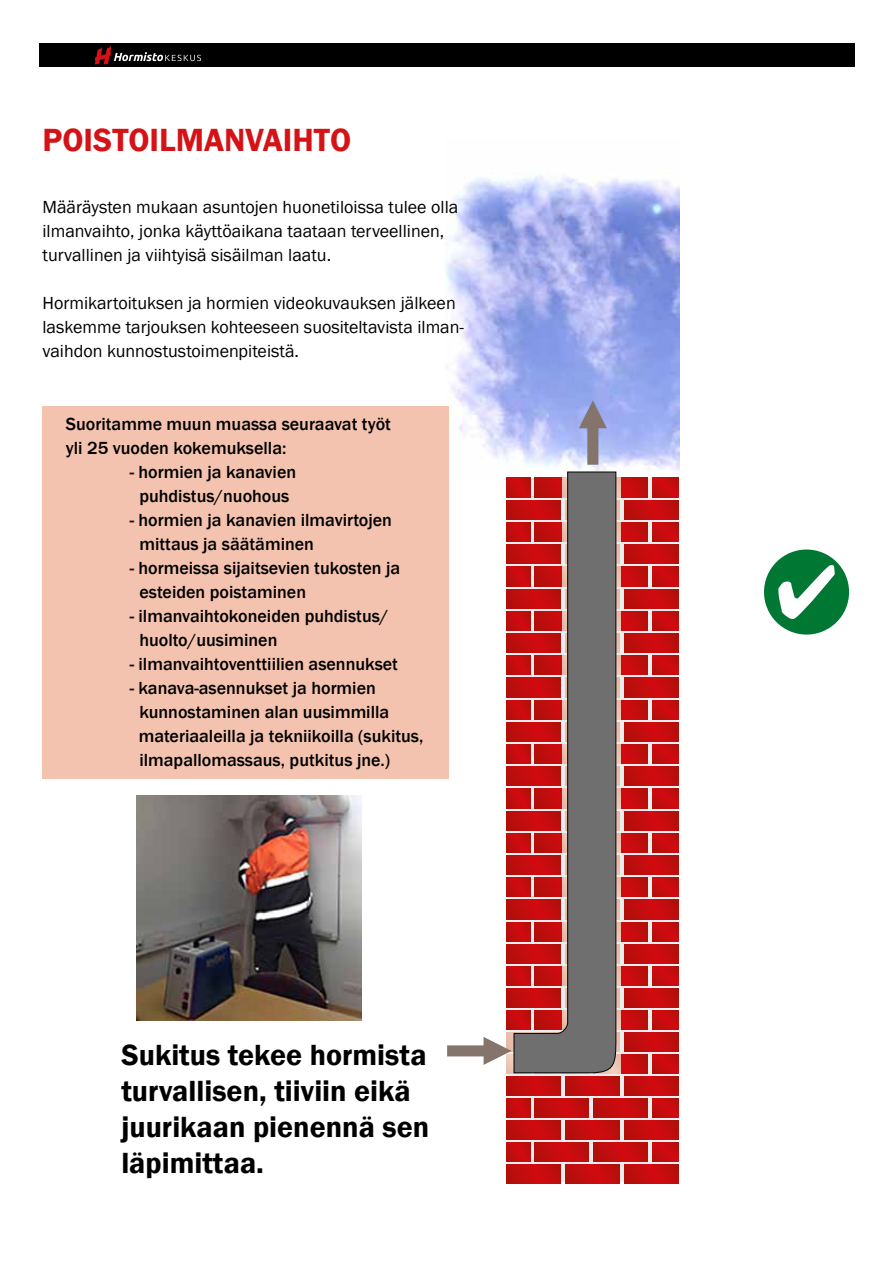
<style>
.page{position:relative;width:893px;height:1263px;background:#fff}
.page>*{position:absolute;margin:0;border:0;box-sizing:border-box;transform-origin:0 0}
.t1{font:600 33px "Franklin Gothic";color:#d51317}
.t2{font:600 30px/36px "Franklin Gothic";color:#000}
.t3{font:500 18px/24px "Franklin Gothic";color:#000}
.t4{font:18px/24px "Franklin Gothic";color:#000}
</style>
<div class="page">
<img style="left:445px;top:175px;width:234px;height:303px">
<div style="left:43px;top:406px;width:406px;height:372px;background:#f4c3af"></div>
<div style="left:764px;top:549px;width:85px;height:85px;background:#007732;border-radius:50%"></div>
<svg style="left:778px;top:565px;width:57px;height:54px"></svg>
<div style="left:39px;top:43px;width:816px;height:24px;background:#000"></div>
<svg style="left:95px;top:45px;width:106px;height:19px"></svg>
<svg style="left:509px;top:478px;width:167px;height:703px;background:#e5cbcb"></svg>
<svg style="left:652px;top:478px;width:26px;height:19px"></svg>
<svg style="left:621px;top:478px;width:27px;height:19px"></svg>
<div style="left:506px;top:478px;width:24px;height:19px;background:#bf0d0d"></div>
<svg style="left:624px;top:500px;width:54px;height:19px"></svg>
<div style="left:507px;top:500px;width:54px;height:19px;background:#b70e0c"></div>
<svg style="left:652px;top:522px;width:26px;height:20px"></svg>
<svg style="left:621px;top:522px;width:27px;height:20px"></svg>
<div style="left:506px;top:522px;width:24px;height:20px;background:linear-gradient(to bottom,#c90c0f,#b50f0b)"></div>
<svg style="left:624px;top:545px;width:54px;height:19px"></svg>
<div style="left:507px;top:545px;width:54px;height:19px;background:#b60e0b"></div>
<svg style="left:652px;top:567px;width:26px;height:19px"></svg>
<svg style="left:621px;top:567px;width:27px;height:19px"></svg>
<div style="left:506px;top:567px;width:24px;height:19px;background:#be0d0d"></div>
<svg style="left:624px;top:589px;width:54px;height:19px"></svg>
<div style="left:507px;top:589px;width:54px;height:19px;background:#b70e0c"></div>
<svg style="left:652px;top:611px;width:26px;height:19px"></svg>
<svg style="left:621px;top:611px;width:27px;height:19px"></svg>
<div style="left:506px;top:611px;width:24px;height:19px;background:#bf0d0d"></div>
<svg style="left:624px;top:633px;width:54px;height:20px"></svg>
<div style="left:507px;top:633px;width:54px;height:20px;background:#b70e0c"></div>
<svg style="left:652px;top:656px;width:26px;height:19px"></svg>
<svg style="left:621px;top:656px;width:27px;height:19px"></svg>
<div style="left:506px;top:656px;width:24px;height:19px;background:#be0d0d"></div>
<svg style="left:624px;top:678px;width:54px;height:19px"></svg>
<div style="left:507px;top:678px;width:54px;height:19px;background:#b60e0b"></div>
<svg style="left:652px;top:700px;width:26px;height:19px"></svg>
<svg style="left:621px;top:700px;width:27px;height:19px"></svg>
<div style="left:506px;top:700px;width:24px;height:19px;background:#bf0d0d"></div>
<svg style="left:624px;top:722px;width:54px;height:19px"></svg>
<div style="left:507px;top:722px;width:54px;height:19px;background:#b70e0c"></div>
<svg style="left:652px;top:744px;width:26px;height:20px"></svg>
<svg style="left:621px;top:744px;width:27px;height:20px"></svg>
<div style="left:506px;top:744px;width:24px;height:20px;background:linear-gradient(to bottom,#c90c0f,#b50f0b)"></div>
<svg style="left:624px;top:767px;width:54px;height:19px"></svg>
<div style="left:507px;top:767px;width:54px;height:19px;background:#b60e0b"></div>
<svg style="left:652px;top:789px;width:26px;height:19px"></svg>
<svg style="left:621px;top:789px;width:27px;height:19px"></svg>
<div style="left:506px;top:789px;width:24px;height:19px;background:#be0d0d"></div>
<svg style="left:624px;top:811px;width:54px;height:19px"></svg>
<div style="left:507px;top:811px;width:54px;height:19px;background:#b70e0c"></div>
<svg style="left:652px;top:833px;width:26px;height:19px"></svg>
<svg style="left:621px;top:833px;width:27px;height:19px"></svg>
<div style="left:506px;top:833px;width:24px;height:19px;background:#bf0d0d"></div>
<svg style="left:624px;top:855px;width:54px;height:20px"></svg>
<div style="left:507px;top:855px;width:54px;height:20px;background:#b70e0c"></div>
<svg style="left:652px;top:878px;width:26px;height:19px"></svg>
<svg style="left:621px;top:878px;width:27px;height:19px"></svg>
<div style="left:506px;top:878px;width:24px;height:19px;background:#be0d0d"></div>
<svg style="left:624px;top:900px;width:54px;height:19px"></svg>
<div style="left:507px;top:900px;width:54px;height:19px;background:#b60e0b"></div>
<svg style="left:652px;top:922px;width:26px;height:19px"></svg>
<svg style="left:621px;top:922px;width:27px;height:19px"></svg>
<div style="left:506px;top:922px;width:24px;height:19px;background:#bf0d0d"></div>
<svg style="left:624px;top:944px;width:54px;height:19px"></svg>
<div style="left:507px;top:944px;width:54px;height:19px;background:#b70e0c"></div>
<svg style="left:652px;top:966px;width:26px;height:20px"></svg>
<svg style="left:621px;top:966px;width:27px;height:20px"></svg>
<div style="left:506px;top:966px;width:24px;height:20px;background:linear-gradient(to bottom,#c90c0f,#b50f0b)"></div>
<svg style="left:624px;top:989px;width:54px;height:19px"></svg>
<div style="left:507px;top:989px;width:54px;height:19px;background:#b60e0b"></div>
<svg style="left:652px;top:1010px;width:26px;height:20px"></svg>
<svg style="left:621px;top:1010px;width:27px;height:20px"></svg>
<div style="left:506px;top:1010px;width:24px;height:20px;background:linear-gradient(to bottom,#c90c0f,#b50f0b)"></div>
<svg style="left:624px;top:1032px;width:54px;height:20px"></svg>
<svg style="left:652px;top:1054px;width:26px;height:20px"></svg>
<svg style="left:621px;top:1054px;width:27px;height:20px"></svg>
<svg style="left:624px;top:1076px;width:54px;height:20px"></svg>
<svg style="left:565px;top:1076px;width:55px;height:20px"></svg>
<svg style="left:507px;top:1076px;width:54px;height:20px"></svg>
<svg style="left:652px;top:1098px;width:26px;height:20px"></svg>
<svg style="left:593px;top:1098px;width:55px;height:20px"></svg>
<svg style="left:535px;top:1098px;width:54px;height:20px"></svg>
<svg style="left:506px;top:1098px;width:24px;height:20px"></svg>
<svg style="left:624px;top:1120px;width:54px;height:20px"></svg>
<svg style="left:565px;top:1120px;width:55px;height:20px"></svg>
<svg style="left:507px;top:1120px;width:54px;height:20px"></svg>
<svg style="left:652px;top:1142px;width:26px;height:20px"></svg>
<svg style="left:593px;top:1142px;width:55px;height:20px"></svg>
<svg style="left:535px;top:1142px;width:54px;height:20px"></svg>
<svg style="left:506px;top:1142px;width:24px;height:20px"></svg>
<svg style="left:624px;top:1164px;width:54px;height:20px"></svg>
<svg style="left:565px;top:1164px;width:55px;height:20px"></svg>
<svg style="left:507px;top:1164px;width:54px;height:20px"></svg>
<svg style="left:507px;top:1032px;width:7px;height:20px"></svg>
<div style="left:535px;top:1054px;width:29px;height:20px;background:#9f8478"></div>
<div style="left:506px;top:1054px;width:24px;height:20px;background:linear-gradient(to bottom,#f4d5c7,#eabeac)"></div>
<svg style="left:616px;top:478px;width:5px;height:19px"></svg>
<svg style="left:616px;top:500px;width:4px;height:19px"></svg>
<div style="left:593px;top:522px;width:28px;height:20px;background:linear-gradient(to bottom,#e7b8a5,#efcaba)"></div>
<svg style="left:616px;top:545px;width:4px;height:19px"></svg>
<svg style="left:616px;top:567px;width:5px;height:19px"></svg>
<svg style="left:616px;top:589px;width:4px;height:19px"></svg>
<svg style="left:616px;top:611px;width:5px;height:19px"></svg>
<div style="left:565px;top:633px;width:55px;height:20px;background:linear-gradient(to bottom,#e8b8a5,#ebc2b0)"></div>
<svg style="left:616px;top:656px;width:5px;height:19px"></svg>
<svg style="left:616px;top:678px;width:4px;height:19px"></svg>
<svg style="left:616px;top:700px;width:5px;height:19px"></svg>
<svg style="left:616px;top:722px;width:4px;height:19px"></svg>
<div style="left:593px;top:744px;width:28px;height:20px;background:linear-gradient(to bottom,#e7b8a5,#efcaba)"></div>
<svg style="left:616px;top:767px;width:4px;height:19px"></svg>
<svg style="left:616px;top:789px;width:5px;height:19px"></svg>
<svg style="left:616px;top:811px;width:4px;height:19px"></svg>
<svg style="left:616px;top:833px;width:5px;height:19px"></svg>
<div style="left:565px;top:855px;width:55px;height:20px;background:linear-gradient(to bottom,#e8b8a5,#ebc2b0)"></div>
<svg style="left:616px;top:878px;width:5px;height:19px"></svg>
<svg style="left:616px;top:900px;width:4px;height:19px"></svg>
<svg style="left:616px;top:922px;width:5px;height:19px"></svg>
<svg style="left:616px;top:944px;width:4px;height:19px"></svg>
<div style="left:593px;top:966px;width:28px;height:20px;background:linear-gradient(to bottom,#e7b8a5,#efcaba)"></div>
<svg style="left:616px;top:989px;width:4px;height:19px"></svg>
<div style="left:593px;top:1010px;width:28px;height:20px;background:linear-gradient(to bottom,#e7b8a5,#efcaba)"></div>
<div style="left:565px;top:1032px;width:55px;height:20px;background:linear-gradient(to bottom,#e8b8a5,#ebc2b0)"></div>
<div style="left:593px;top:1054px;width:28px;height:20px;background:#ecc3b1"></div>
<svg style="left:563px;top:1073px;width:26px;height:1px"></svg>
<svg style="left:514px;top:472px;width:102px;height:601px"></svg>
<svg style="left:447px;top:1037px;width:65px;height:28px"></svg>
<svg style="left:579px;top:400px;width:28px;height:65px;background:#9b9cb9"></svg>
<img style="left:136px;top:795px;width:225px;height:225px">
<h1 class="t1" style="left:43px;top:119px;width:310px">POISTOILMANVAIHTO</h1>
<p class="t4" style="left:43px;top:195px;width:417px">Määräysten mukaan asuntojen huonetiloissa tulee olla ilmanvaihto, jonka käyttöaikana taataan terveellinen, turvallinen ja viihtyisä sisäilman laatu.</p>
<p class="t4" style="left:43px;top:291px;width:423px">Hormikartoituksen ja hormien videokuvauksen jälkeen laskemme tarjouksen kohteeseen suositeltavista ilman&shy;vaihdon kunnostustoimenpiteistä.</p>
<p class="t3" style="left:66px;top:412px;width:327px">Suoritamme muun muassa seuraavat työt yli 25 vuoden kokemuksella:</p>
<p class="t3" style="left:130px;top:460px;width:168px;text-align:center">- hormien ja kanavien puhdistus/nuohous</p>
<p class="t3" style="left:139px;top:508px;width:254px;text-indent:-10px">- hormien ja kanavien ilmavirtojen mittaus ja säätäminen</p>
<p class="t3" style="left:139px;top:556px;width:262px;text-indent:-10px">- hormeissa sijaitsevien tukosten ja esteiden poistaminen</p>
<p class="t3" style="left:139px;top:604px;width:251px;text-indent:-10px">- ilmanvaihtokoneiden puhdistus/ huolto/uusiminen</p>
<p class="t3" style="left:130px;top:652px;width:270px">- ilmanvaihtoventtiilien asennukset</p>
<p class="t3" style="left:139px;top:676px;width:286px;text-indent:-9px">- kanava-asennukset ja hormien kunnostaminen alan uusimmilla materiaaleilla ja tekniikoilla (sukitus, ilmapallomassaus, putkitus jne.)</p>
<h2 class="t2" style="left:121px;top:1037px;width:309px">Sukitus tekee hormista turvallisen, tiiviin eikä juurikaan pienennä sen läpimittaa.</h2>
</div>
